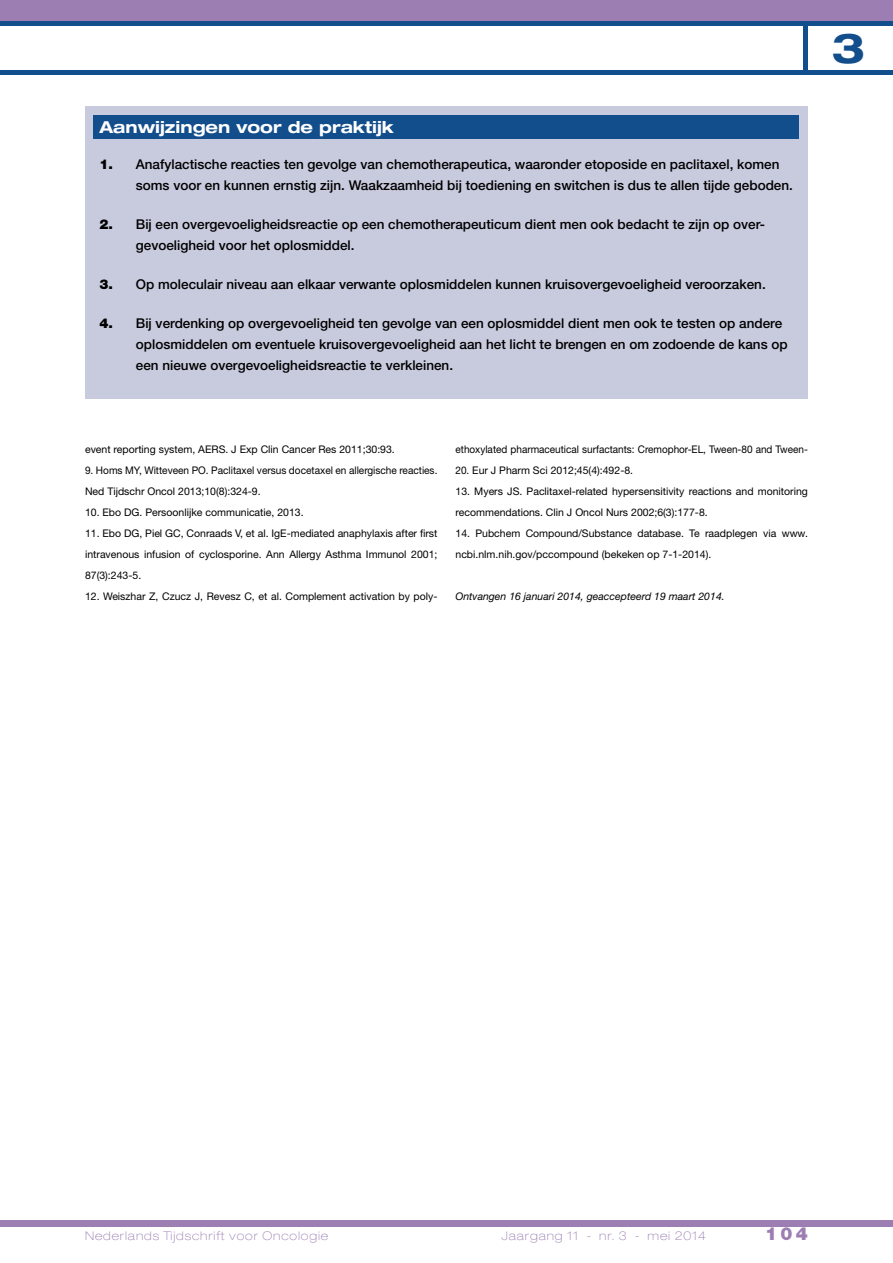
<style>
.page{position:relative;width:893px;height:1263px;background:#fff}
.page>*{position:absolute;margin:0;border:0;box-sizing:border-box;transform-origin:0 0}
.t1{font:700 expanded 41.25px "Helvetica Neue LT Std";color:#134e8c}
.t2{font:900 18px "Helvetica Neue LT Std";color:#9c7eb3}
.t3{font:700 expanded 16.5px "Helvetica Neue LT Std";color:#fff}
.t4{font:500 13.5px/21px "Helvetica Neue LT Std";color:#000}
.t5{font:100 expanded 12px "Helvetica Neue LT Std";letter-spacing:.075em;color:#9c7eb3}
.t6{font:10.5px/21px "Helvetica Neue LT Std";color:#000}
.t7{font:10.5px/21px "Helvetica Neue LT Std";color:#000;scale:.96 1}
.t8{font:10.5px "Helvetica Neue LT Std";color:#000;scale:.95 1}
.t9{font:italic 10.5px "Helvetica Neue LT Std";color:#000}
.s1{font-weight:900}
</style>
<div class="page">
<div style="left:0;top:0;width:893px;height:23px;background:#9c7eb3"></div>
<div style="left:0;top:1220px;width:893px;height:7px;background:#9c7eb3"></div>
<hr style="left:0;top:70px;width:893px;height:4px;background:#134e8c">
<div style="left:0;top:21px;width:893px;height:5px;background:#134e8c"></div>
<hr style="left:804px;top:23px;width:4px;height:49px;background:#134e8c">
<div style="left:85px;top:106px;width:723px;height:292px;background:#c8cbde"></div>
<div style="left:94px;top:115px;width:705px;height:24px;background:#134e8c"></div>
<p class="t3" style="left:100px;top:116px;width:296px">Aanwijzingen voor de praktijk</p>
<p class="t4" style="left:136px;top:154px;width:658px;text-indent:-36px"><span class="s1">1.</span> Anafylactische reacties ten gevolge van chemotherapeutica, waaronder etoposide en paclitaxel, komen soms voor en kunnen ernstig zijn. Waakzaamheid bij toediening en switchen is dus te allen tijde geboden.</p>
<p class="t4" style="left:136px;top:214px;width:631px;text-indent:-36px"><span class="s1">2.</span> Bij een overgevoeligheidsreactie op een chemotherapeuticum dient men ook bedacht te zijn op over&shy;gevoeligheid voor het oplosmiddel.</p>
<p class="t4" style="left:100px;top:274px;width:668px"><span class="s1">3.</span> Op moleculair niveau aan elkaar verwante oplosmiddelen kunnen kruisovergevoeligheid veroorzaken.</p>
<p class="t4" style="left:136px;top:313px;width:653px;text-indent:-36px"><span class="s1">4.</span> Bij verdenking op overgevoeligheid ten gevolge van een oplosmiddel dient men ook te testen op andere oplosmiddelen om eventuele kruisovergevoeligheid aan het licht te brengen en om zodoende de kans op een nieuwe overgevoeligheidsreactie te verkleinen.</p>
<h1 class="t1" style="left:831px;top:22px;width:35px">3</h1>
<p class="t6" style="left:85px;top:439px;width:311px">event reporting system, AERS. J Exp Clin Cancer Res 2011;30:93.</p>
<p class="t7" style="left:85px;top:460px;width:369px">9. Homs MY, Witteveen PO. Paclitaxel versus docetaxel en allergische reacties.<br>Ned Tijdschr Oncol 2013;10(8):324-9.</p>
<p class="t6" style="left:85px;top:502px;width:220px">10. Ebo DG. Persoonlijke communicatie, 2013.</p>
<p class="t6" style="left:85px;top:523px;width:354px;text-align:justify">11. Ebo DG, Piel GC, Conraads V, et al. IgE-mediated anaphylaxis after first intravenous infusion of cyclosporine. Ann Allergy Asthma Immunol 2001; 87(3):243-5.</p>
<p class="t6" style="left:85px;top:586px;width:354px">12. Weiszhar Z, Czucz J, Revesz C, et al. Complement activation by poly-</p>
<p class="t8" style="left:455px;top:443px;width:372px">ethoxylated pharmaceutical surfactants: Cremophor-EL, Tween-80 and Tween-</p>
<p class="t8" style="left:455px;top:464px;width:189px">20. Eur J Pharm Sci 2012;45(4):492-8.</p>
<p class="t6" style="left:455px;top:481px;width:354px">13. Myers JS. Paclitaxel-related hypersensitivity reactions and monitoring recommendations. Clin J Oncol Nurs 2002;6(3):177-8.</p>
<p class="t6" style="left:455px;top:523px;width:354px">14. Pubchem Compound/Substance database. Te raadplegen via www. ncbi.nlm.nih.gov/pccompound (bekeken op 7-1-2014).</p>
<p class="t9" style="left:455px;top:590px;width:271px">Ontvangen 16 januari 2014, geaccepteerd 19 maart 2014.</p>
<p class="t5" style="left:85px;top:1228px;width:245px">Nederlands Tijdschrift voor Oncologie</p>
<p class="t5" style="left:501px;top:1228px;width:206px">Jaargang 11 - nr. 3 - mei 2014</p>
<h2 class="t2" style="left:765px;top:1222px;width:44px">104</h2>
</div>
